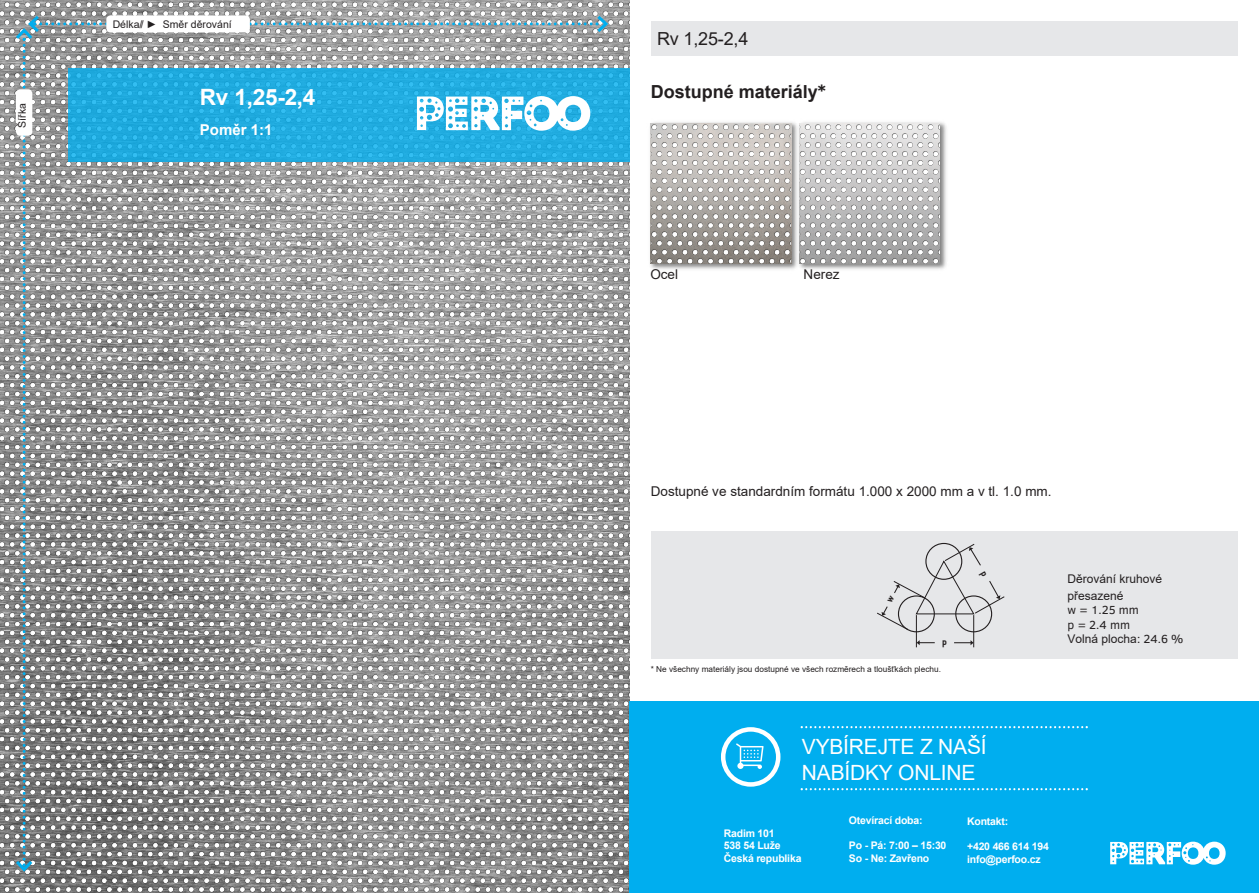
<style>
.page{position:relative;width:1259px;height:893px;background:#fff}
.page>*{position:absolute;margin:0;border:0;box-sizing:border-box;transform-origin:0 0}
.t1{font:700 22.5px "Arial";color:#fff}
.t2{font:21px/25.2px "Arial";letter-spacing:-.01em;color:#fff}
.t3{font:700 18px "Arial";color:#231f20}
.t4{font:18px "Arial";color:#231f20}
.t5{font:700 15px "Arial";color:#fff}
.t6{font:13.5px "Arial";color:#231f20}
.t7{font:12px/17px "Arial";color:#231f20}
.t8{font:12px/14.4px "Clear Sans";color:#231f20}
.t9{font:700 10.5px/12.6px "Arial";letter-spacing:-.02em;color:#fff}
.t10{font:10.5px "Arial";color:#231f20}
.t11{font:700 10.2px "Conduit ITC Pro";color:#231f20}
.t12{font:8.25px "Arial";color:#231f20}
.s1{font-weight:700}
.s2{font-style:inherit}
.s3{font-family:"Clear Sans"}
</style>
<div class="page">
<img style="left:0;top:0;width:629px;height:893px">
<img style="left:650px;top:122px;width:144px;height:147px">
<img style="left:794px;top:122px;width:153px;height:147px">
<div style="left:651px;top:531px;width:586px;height:128px;background:#e6e7e9"></div>
<div style="left:955px;top:595px;width:37px;height:37px;border:1px solid #231f20;border-radius:50%"></div>
<div style="left:898px;top:595px;width:37px;height:37px;border:1px solid #231f20;border-radius:50%"></div>
<div style="left:925px;top:543px;width:37px;height:37px;border:1px solid #231f20;border-radius:50%"></div>
<hr style="left:973px;top:615px;width:1px;height:32px;background:#231f20">
<hr style="left:916px;top:615px;width:1px;height:32px;background:#231f20">
<svg style="left:954px;top:640px;width:19px;height:5px"></svg>
<svg style="left:916px;top:640px;width:18px;height:5px"></svg>
<div style="left:629px;top:702px;width:630px;height:191px;background:#00aeef"></div>
<img style="left:651px;top:123px;width:289px;height:141px">
<div style="left:68px;top:68px;width:561px;height:94px;background:#00aeef;opacity:.8"></div>
<svg style="left:13px;top:13px;width:597px;height:861px;background:#95a3a8"></svg>
<div style="left:651px;top:21px;width:586px;height:34px;background:#e6e7e9"></div>
<svg style="left:800px;top:726px;width:288px;height:2px"></svg>
<svg style="left:800px;top:788px;width:288px;height:2px"></svg>
<svg style="left:721px;top:727px;width:59px;height:60px"></svg>
<svg style="left:1110px;top:842px;width:115px;height:23px"></svg>
<svg style="left:877px;top:544px;width:127px;height:86px"></svg>
<p class="t10" style="left:15px;top:128px;width:26px;rotate:-90deg">Šířka</p>
<p class="t10" style="left:113px;top:17px;width:121px">Délka// <span class="s1">►</span> Směr děrování</p>
<h1 class="t1" style="left:200px;top:81px;width:117px">R<span class="s2">v</span> 1,25-2,4</h1>
<h3 class="t5" style="left:200px;top:119px;width:74px">Poměr 1:1</h3>
<h3 class="t4" style="left:657px;top:26px;width:93px">Rv 1,25-2,4</h3>
<h3 class="t3" style="left:651px;top:79px;width:177px">Dostupné materiály<span class="s3">*</span></h3>
<p class="t6" style="left:650px;top:265px;width:29px">Ocel</p>
<p class="t6" style="left:803px;top:265px;width:38px">Nerez</p>
<p class="t6" style="left:651px;top:482px;width:402px">Dostupné ve standardním formátu 1.000 x 2000 mm a v tl. 1.0 mm.</p>
<p class="t11" style="left:942px;top:636px;width:6px">p</p>
<p class="t12" style="left:651px;top:663px;width:292px">* Ne všechny materiály jsou dostupné ve všech rozměrech a tloušťkách plechu.</p>
<p class="t7" style="left:1067px;top:570px;width:96px">Děrování kruhové přesazené</p>
<p class="t8" style="left:1067px;top:602px;width:73px">w = 1.25 mm p = 2.4 mm</p>
<p class="t7" style="left:1067px;top:630px;width:117px">Volná plocha<span class="s3">: 24.6 %</span></p>
<h2 class="t2" style="left:802px;top:734px;width:186px">VYBÍREJTE Z NAŠÍ<br>NABÍDKY ONLINE</h2>
<p class="t9" style="left:724px;top:827px;width:79px">Radim 101<br>538 54 Luže<br>Česká republika</p>
<p class="t9" style="left:849px;top:814px;width:75px">Otevírací doba:</p>
<p class="t9" style="left:849px;top:839px;width:99px">Po - Pá: 7:00 – 15:30<br>So - Ne: Zavřeno</p>
<p class="t9" style="left:967px;top:815px;width:43px">Kontakt:</p>
<p class="t9" style="left:967px;top:840px;width:83px">+420 466 614 194 info@perfoo.cz</p>
</div>
